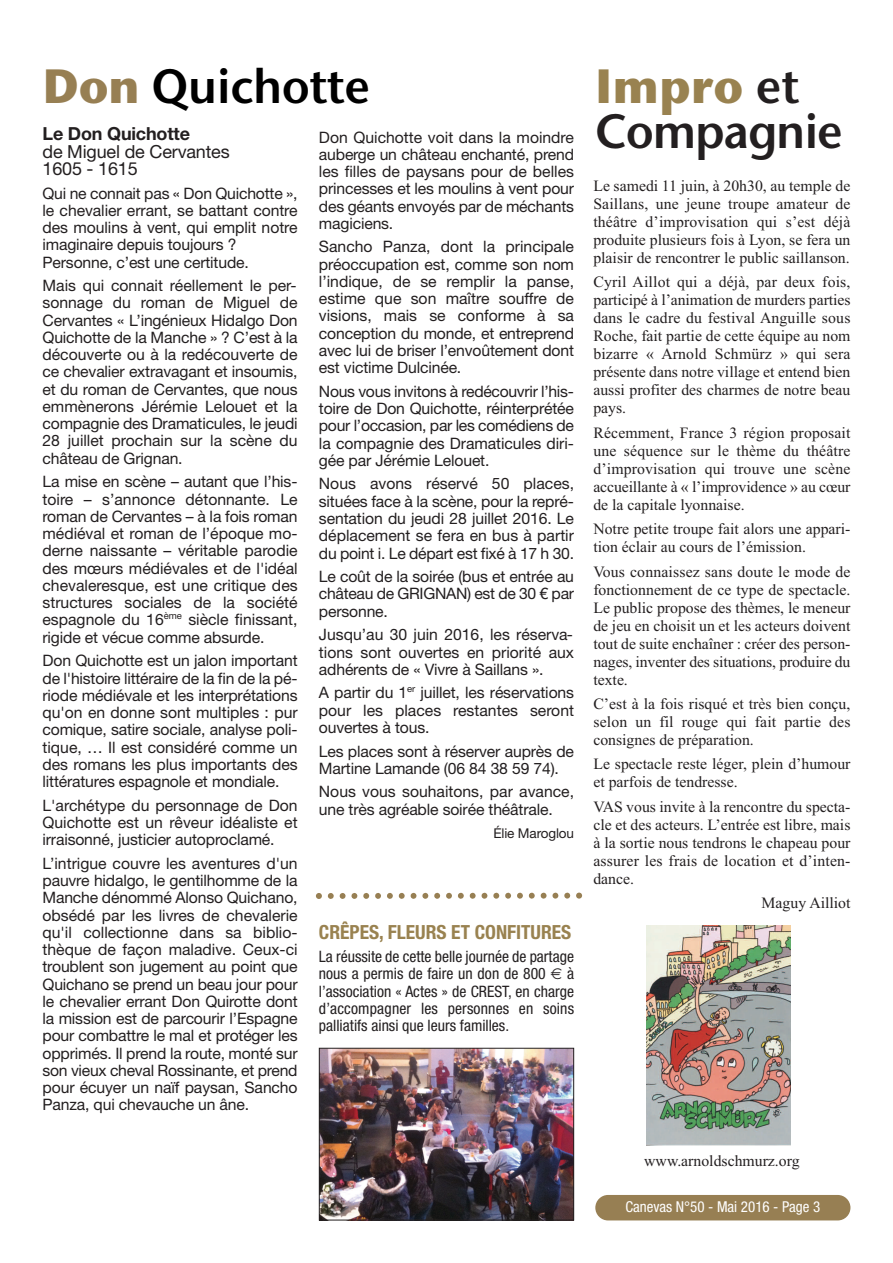
<style>
.page{position:relative;width:893px;height:1263px;background:#fff}
.page>*{position:absolute;margin:0;border:0;box-sizing:border-box;transform-origin:0 0}
.t1{font:48px "Stone Sans Sem ITCTT Semi";letter-spacing:-.01em;color:#000}
.t2{font:48px "Stone Sans Sem ITCTT Semi";letter-spacing:-.025em;color:#231f20}
.t3{font:700 48px "Stone Sans ITC";color:#998250}
.t4{font:700 condensed 19.5px "Helvetica Neue";color:#998250}
.t5{font:18px/17.2px "Helvetica Neue";letter-spacing:-.01em;color:#231f20}
.t6{font:700 18px "Helvetica Neue";letter-spacing:-.01em;color:#231f20}
.t7{font:15.75px/17.2px "Helvetica Neue";letter-spacing:-.01em;color:#231f20;text-align:justify}
.t8{font:15.75px/18px "Times New Roman";color:#231f20;text-align:justify}
.t9{font:condensed 15.75px/17.2px "Helvetica Neue";color:#231f20}
.t10{font:condensed 15px "Helvetica Neue";color:#fff}
.t11{font:13.5px "Helvetica Neue";letter-spacing:-.01em;color:#231f20}
.s1{font-family:"Stone Sans ITC";font-weight:700;color:#977f53}
.s2{font-family:"Stone Sans Sem ITCTT Semi";font-weight:400;color:#231f20}
</style>
<div class="page">
<div style="left:595px;top:1195px;width:255px;height:25px;background:#977f53;border-radius:13px"></div>
<img style="left:646px;top:926px;width:144px;height:220px">
<img style="left:321px;top:1050px;width:251px;height:168px">
<div style="left:319px;top:1048px;width:255px;height:172px;border:1px solid #231f20"></div>
<svg style="left:316px;top:892px;width:266px;height:7px"></svg>
<h1 class="t1" style="left:43px;top:46px;width:329px"><span class="s1">Don</span> Quichotte</h1>
<h1 class="t3" style="left:595px;top:44px;width:206px">Impro <span class="s2">et</span></h1>
<h1 class="t2" style="left:595px;top:91px;width:249px">Compagnie</h1>
<p class="t8" style="left:593px;top:176px;width:259px">Le samedi 11 juin, à 20h30, au temple de Saillans, une jeune troupe amateur de théâtre d’improvisation qui s’est déjà produite plusieurs fois à Lyon, se fera un plaisir de rencontrer le public saillanson.</p>
<p class="t8" style="left:593px;top:273px;width:259px">Cyril Aillot qui a déjà, par deux fois, participé à l’animation de murders parties dans le cadre du festival Anguille sous Roche, fait partie de cette équipe au nom bizarre « Arnold Schmürz » qui sera présente dans notre village et entend bien aussi profiter des charmes de notre beau pays.</p>
<p class="t8" style="left:593px;top:423px;width:259px">Récemment, France 3 région proposait une séquence sur le thème du théâtre d’improvisation qui trouve une scène accueillante à « l’improvidence » au cœur de la capitale lyonnaise.</p>
<p class="t8" style="left:593px;top:520px;width:259px">Notre petite troupe fait alors une appari&shy;tion éclair au cours de l’émission.</p>
<p class="t8" style="left:593px;top:562px;width:259px">Vous connaissez sans doute le mode de fonctionnement de ce type de spectacle.<br>Le public propose des thèmes, le meneur de jeu en choisit un et les acteurs doivent tout de suite enchaîner : créer des person&shy;nages, inventer des situations, produire du texte.</p>
<p class="t8" style="left:593px;top:694px;width:259px">C’est à la fois risqué et très bien conçu, selon un fil rouge qui fait partie des consignes de préparation.</p>
<p class="t8" style="left:593px;top:755px;width:259px">Le spectacle reste léger, plein d’humour et parfois de tendresse.</p>
<p class="t8" style="left:593px;top:797px;width:259px">VAS vous invite à la rencontre du specta&shy;cle et des acteurs. L’entrée est libre, mais à la sortie nous tendrons le chapeau pour assurer les frais de location et d’inten&shy;dance.</p>
<p class="t8" style="left:762px;top:894px;width:90px">Maguy Ailliot</p>
<p class="t6" style="left:43px;top:128px;width:149px">Le Don Quichotte</p>
<p class="t5" style="left:43px;top:142px;width:189px">de Miguel de Cervantes<br>1605 - 1615</p>
<p class="t7" style="left:43px;top:184px;width:257px;text-align:left">Qui ne connait pas « Don Quichotte », le chevalier errant, se battant contre des moulins à vent, qui emplit notre imaginaire depuis toujours ?<br>Personne, c’est une certitude.</p>
<p class="t7" style="left:43px;top:277px;width:257px">Mais qui connait réellement le per&shy;sonnage du roman de Miguel de Cervantes « L’ingénieux Hidalgo Don Quichotte de la Manche » ? C’est à la découverte ou à la redécouverte de ce chevalier extravagant et insoumis, et du roman de Cervantes, que nous emmènerons Jérémie Lelouet et la compagnie des Dramaticules, le jeudi 28 juillet prochain sur la scène du château de Grignan.</p>
<p class="t7" style="left:43px;top:473px;width:257px">La mise en scène – autant que l’his&shy;toire – s’annonce détonnante. Le roman de Cervantes – à la fois roman médiéval et roman de l’époque mo&shy;derne naissante – véritable parodie des mœurs médiévales et de l'idéal chevaleresque, est une critique des structures sociales de la société espagnole du 16<sup>ème</sup> siècle finissant, rigide et vécue comme absurde.</p>
<p class="t7" style="left:43px;top:652px;width:257px">Don Quichotte est un jalon important de l'histoire littéraire de la fin de la pé&shy;riode médiévale et les interprétations qu'on en donne sont multiples : pur comique, satire sociale, analyse poli&shy;tique, … Il est considéré comme un des romans les plus importants des littératures espagnole et mondiale.</p>
<p class="t7" style="left:43px;top:796px;width:257px">L'archétype du personnage de Don Quichotte est un rêveur idéaliste et irraisonné, justicier autoproclamé.</p>
<p class="t7" style="left:43px;top:854px;width:257px">L’intrigue couvre les aventures d'un pauvre hidalgo, le gentilhomme de la Manche dénommé Alonso Quichano, obsédé par les livres de chevalerie qu'il collectionne dans sa biblio&shy;thèque de façon maladive. Ceux-ci troublent son jugement au point que Quichano se prend un beau jour pour le chevalier errant Don Quirotte dont la mission est de parcourir l’Espagne pour combattre le mal et protéger les opprimés. Il prend la route, monté sur son vieux cheval Rossinante, et prend pour écuyer un naïf paysan, Sancho Panza, qui chevauche un âne.</p>
<p class="t7" style="left:319px;top:128px;width:257px">Don Quichotte voit dans la moindre auberge un château enchanté, prend les filles de paysans pour de belles princesses et les moulins à vent pour des géants envoyés par de méchants magiciens.</p>
<p class="t7" style="left:319px;top:238px;width:257px">Sancho Panza, dont la principale préoccupation est, comme son nom l’indique, de se remplir la panse, estime que son maître souffre de visions, mais se conforme à sa conception du monde, et entreprend avec lui de briser l’envoûtement dont est victime Dulcinée.</p>
<p class="t7" style="left:319px;top:382px;width:257px">Nous vous invitons à redécouvrir l’his&shy;toire de Don Quichotte, réinterprétée pour l’occasion, par les comédiens de la compagnie des Dramaticules diri&shy;gée par Jérémie Lelouet.</p>
<p class="t7" style="left:319px;top:475px;width:257px">Nous avons réservé 50 places, situées face à la scène, pour la repré&shy;sentation du jeudi 28 juillet 2016. Le déplacement se fera en bus à partir du point i. Le départ est fixé à 17 h 30.</p>
<p class="t7" style="left:319px;top:568px;width:257px">Le coût de la soirée (bus et entrée au château de GRIGNAN) est de 30 € par personne.</p>
<p class="t7" style="left:319px;top:626px;width:257px">Jusqu’au 30 juin 2016, les réserva&shy;tions sont ouvertes en priorité aux adhérents de « Vivre à Saillans ».</p>
<p class="t7" style="left:319px;top:684px;width:257px">A partir du 1<sup>er</sup> juillet, les réservations pour les places restantes seront ouvertes à tous.</p>
<p class="t7" style="left:319px;top:742px;width:257px">Les places sont à réserver auprès de<br>Martine Lamande (06 84 38 59 74).</p>
<p class="t7" style="left:319px;top:783px;width:257px">Nous vous souhaitons, par avance, une très agréable soirée théâtrale.</p>
<p class="t11" style="left:493px;top:825px;width:82px">Élie Maroglou</p>
<p class="t4" style="left:319px;top:925px;width:254px">CRÊPES, FLEURS ET CONFITURES</p>
<p class="t9" style="left:319px;top:949px;width:257px">La réussite de cette belle journée de partage nous a permis de faire un don de 800</p>
<p class="t9" style="left:319px;top:966px;width:257px;text-align:justify;text-indent:248px">à l’association « Actes » de CREST, en charge d’accompagner les personnes en soins palliatifs ainsi que leurs familles.</p>
<p class="t8" style="left:644px;top:1152px;width:157px">www.arnoldschmurz.org</p>
<p class="t10" style="left:625px;top:1201px;width:196px">Canevas N°50 - Mai 2016 - Page 3</p>
</div>
